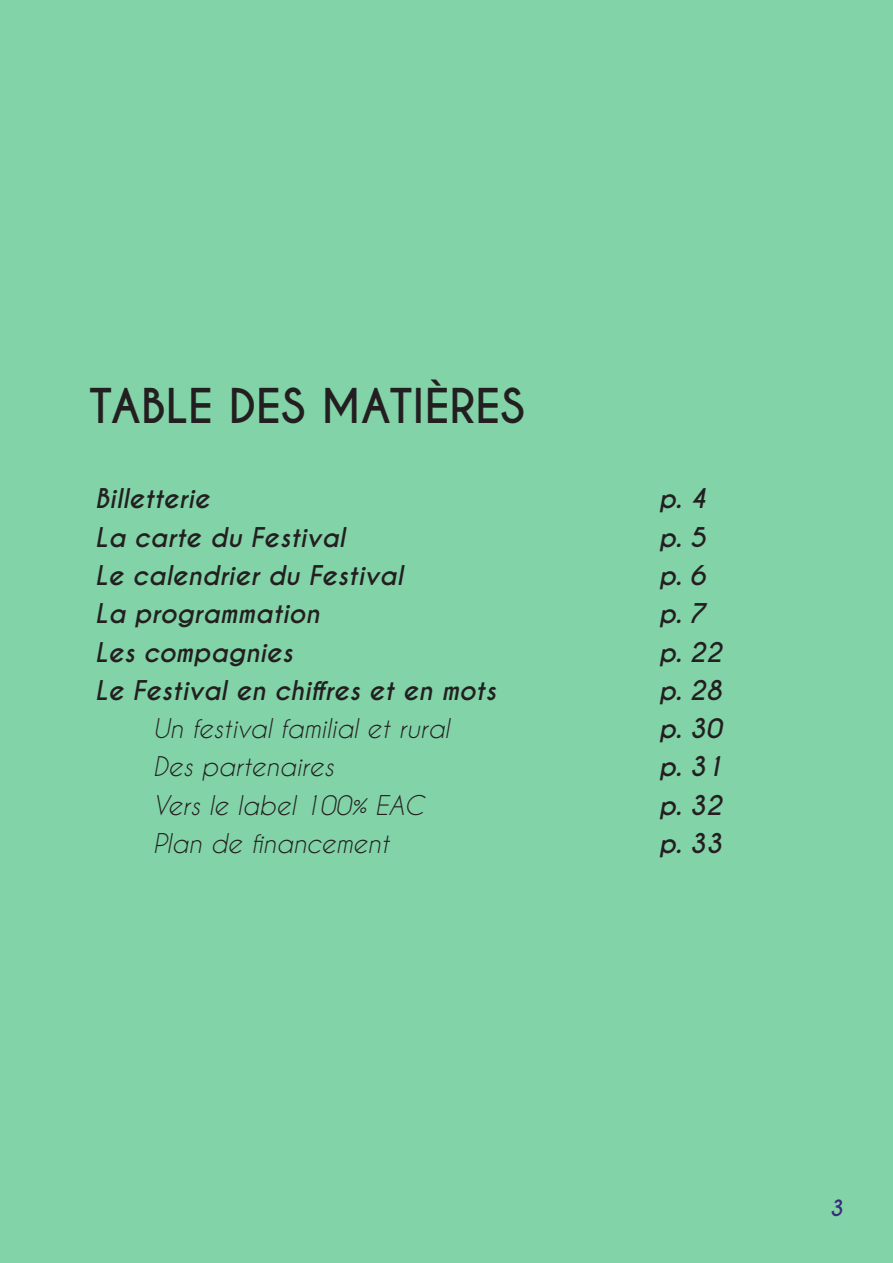
<style>
.page{position:relative;width:893px;height:1263px;background:#82d3a8}
.page>*{position:absolute;margin:0;border:0;box-sizing:border-box;transform-origin:0 0}
.t1{font:700 45px "Caviar Dreams";color:#231f20}
.t2{font:italic 700 25.5px "Caviar Dreams";color:#231f20}
.t3{font:italic 25.5px "Caviar Dreams";color:#231f20}
.t4{font:italic 700 21px "Caviar Dreams";color:#392d7b}
</style>
<div class="page">
<p class="t1" style="left:89px;top:378px;width:437px">TABLE DES MATIÈRES</p>
<p class="t2" style="left:95px;top:483px;width:116px">Billetterie</p>
<p class="t2" style="left:659px;top:483px;width:49px">p. 4</p>
<p class="t2" style="left:95px;top:522px;width:251px">La carte du Festival</p>
<p class="t2" style="left:659px;top:522px;width:49px">p. 5</p>
<p class="t2" style="left:95px;top:560px;width:309px">Le calendrier du Festival</p>
<p class="t2" style="left:659px;top:560px;width:48px">p. 6</p>
<p class="t2" style="left:95px;top:598px;width:226px">La programmation</p>
<p class="t2" style="left:659px;top:598px;width:48px">p. 7</p>
<p class="t2" style="left:95px;top:636px;width:199px">Les compagnies</p>
<p class="t2" style="left:659px;top:636px;width:65px">p. 22</p>
<p class="t2" style="left:95px;top:675px;width:402px">Le Festival en chiffres et en mots</p>
<p class="t2" style="left:659px;top:675px;width:65px">p. 28</p>
<p class="t3" style="left:153px;top:714px;width:298px">Un festival familial et rural</p>
<p class="t2" style="left:659px;top:713px;width:65px">p. 30</p>
<p class="t3" style="left:153px;top:752px;width:182px">Des partenaires</p>
<p class="t2" style="left:659px;top:751px;width:66px">p. 31</p>
<p class="t3" style="left:153px;top:790px;width:272px">Vers le label 100% EAC</p>
<p class="t2" style="left:659px;top:790px;width:65px">p. 32</p>
<p class="t3" style="left:153px;top:829px;width:238px">Plan de financement</p>
<p class="t2" style="left:659px;top:828px;width:65px">p. 33</p>
<p class="t4" style="left:830px;top:1195px;width:15px">3</p>
</div>
